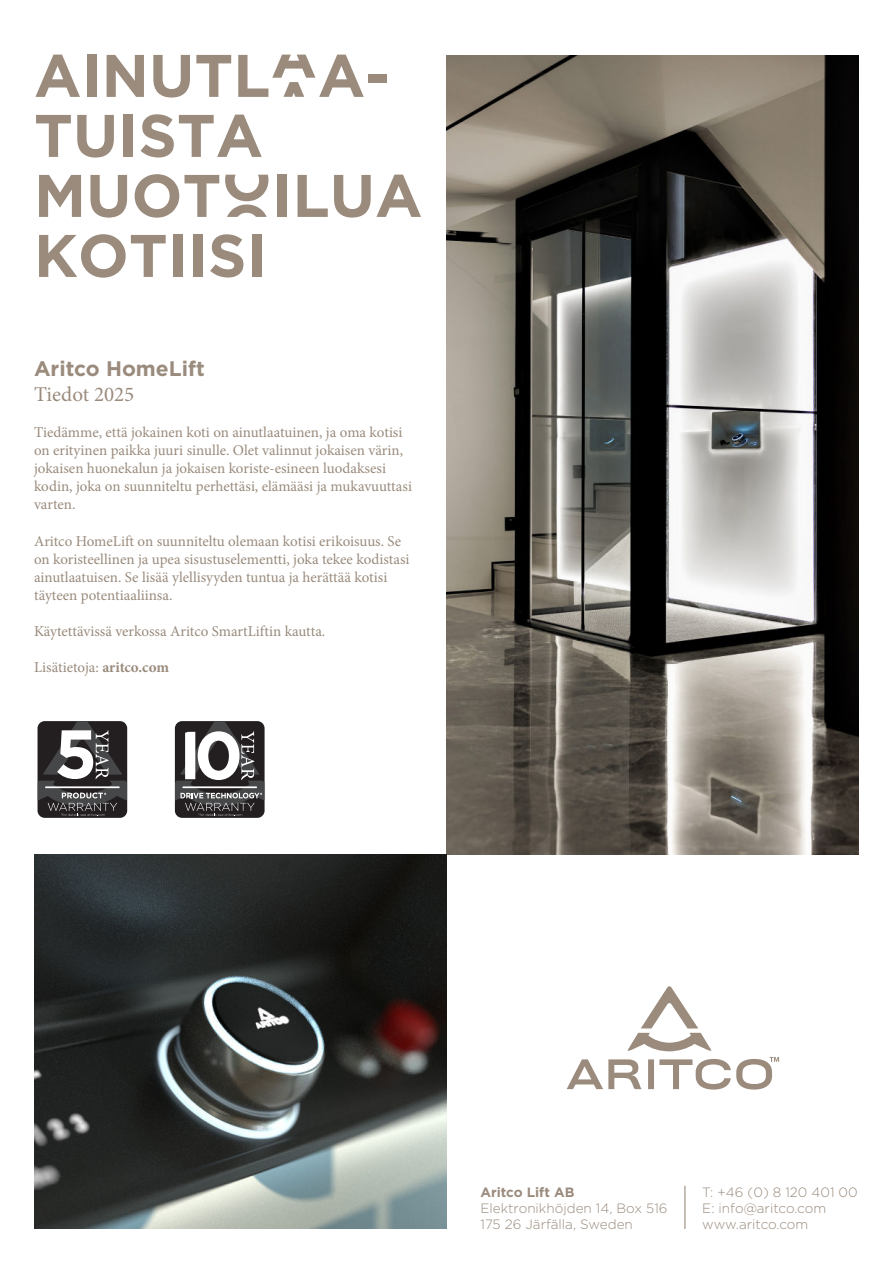
<style>
.page{position:relative;width:893px;height:1263px;background:#fff}
.page>*{position:absolute;margin:0;border:0;box-sizing:border-box;transform-origin:0 0}
.t1{font:700 60px/60px "Aritco Letter Lift";color:#9a8b7d}
.t2{font:700 21px "Gotham";color:#9a8b7d}
.t3{font:21px "Minion Pro";color:#9a8b7d}
.t4{font:15px/18px "Minion Pro";color:#9a8b7d}
.t5{font:300 13.5px/16.2px "Gotham";color:#9a8b7d}
.t6{font:700 13.5px "Gotham";color:#9a8b7d}
.s1{font-weight:700}
</style>
<div class="page">
<svg style="left:175px;top:721px;width:90px;height:96px"></svg>
<img style="left:446px;top:55px;width:413px;height:800px">
<img style="left:34px;top:855px;width:412px;height:374px">
<svg style="left:38px;top:721px;width:89px;height:96px;background:#555353"></svg>
<svg style="left:627px;top:986px;width:85px;height:65px"></svg>
<svg style="left:567px;top:1057px;width:212px;height:32px"></svg>
<hr style="left:684px;top:1186px;width:1px;height:43px;background:#9a8b7d">
<h1 class="t1" style="left:34px;top:49px;width:390px">AINUTLAA-<br>TUISTA<br>MUOTOILUA<br>KOTIISI</h1>
<h2 class="t2" style="left:34px;top:359px;width:172px">Aritco HomeLift</h2>
<h2 class="t3" style="left:34px;top:386px;width:102px">Tiedot 2025</h2>
<p class="t4" style="left:34px;top:425px;width:379px">Tiedämme, että jokainen koti on ainutlaatuinen, ja oma kotisi on erityinen paikka juuri sinulle. Olet valinnut jokaisen värin, jokaisen huonekalun ja jokaisen koriste-esineen luodaksesi kodin, joka on suunniteltu perhettäsi, elämääsi ja mukavuuttasi varten.</p>
<p class="t4" style="left:34px;top:533px;width:377px">Aritco HomeLift on suunniteltu olemaan kotisi erikoisuus. Se on koristeellinen ja upea sisustuselementti, joka tekee kodistasi ainutlaatuisen. Se lisää ylellisyyden tuntua ja herättää kotisi täyteen potentiaaliinsa.</p>
<p class="t4" style="left:34px;top:623px;width:293px">Käytettävissä verkossa Aritco SmartLiftin kautta.</p>
<p class="t4" style="left:34px;top:659px;width:137px">Lisätietoja: <span class="s1">aritco.com</span></p>
<p class="t6" style="left:480px;top:1186px;width:95px">Aritco Lift AB</p>
<p class="t5" style="left:480px;top:1200px;width:189px">Elektronikhöjden 14, Box 516<br>175 26 Järfälla, Sweden</p>
<p class="t5" style="left:702px;top:1184px;width:157px">T: +46 (0) 8 120 401 00<br>E: info@aritco.com www.aritco.com</p>
</div>
